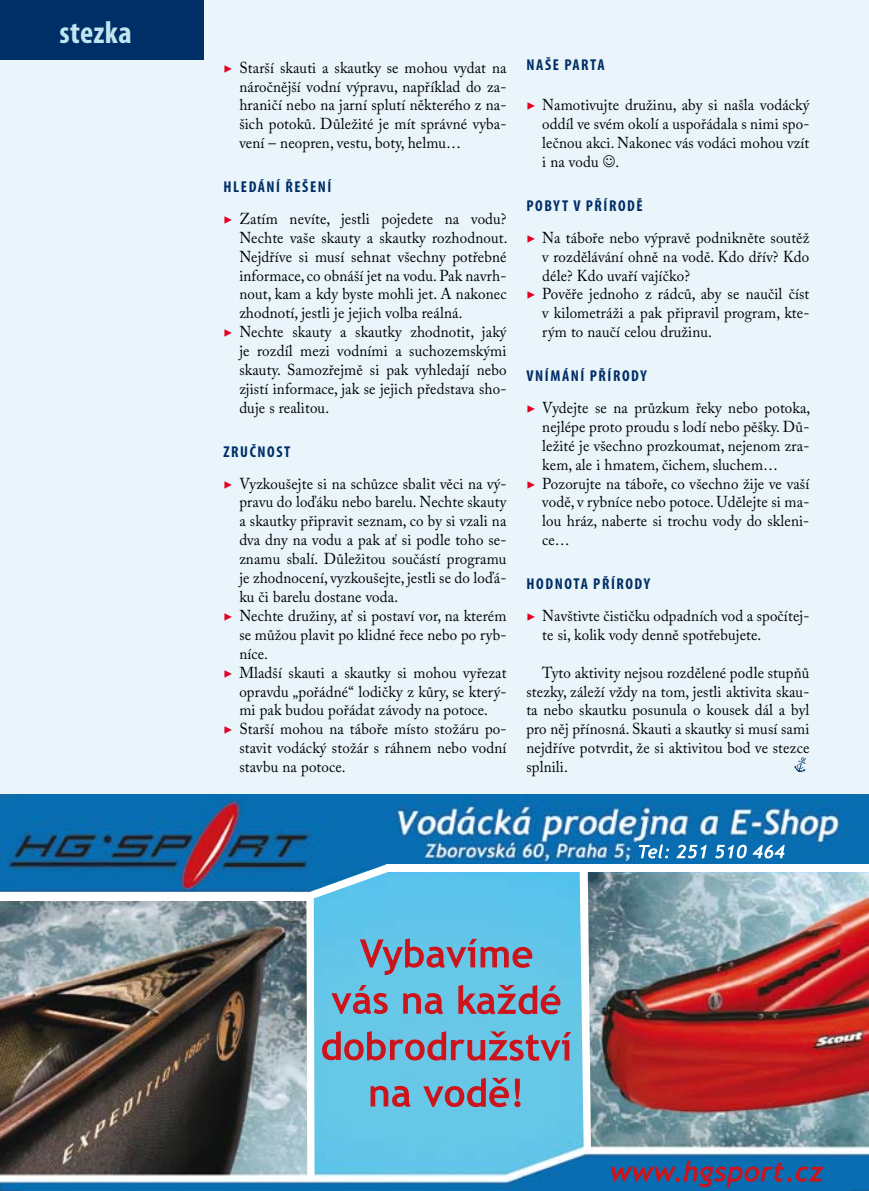
<style>
.page{position:relative;width:869px;height:1191px;background:#fff}
.page>*{position:absolute;margin:0;border:0;box-sizing:border-box;transform-origin:0 0}
.t1{font:700 condensed 31.5px "Myriad Pro";color:#c1e5f1}
.t2{font:15.75px/18.9px "Adobe Caslon Pro";letter-spacing:.01em;color:#000;text-align:justify;scale:.95 1}
.t3{font:700 condensed 15.75px "Myriad Pro";letter-spacing:.1em;color:#002e67}
.s1{font-family:"Minion Pro";color:#e20025}
</style>
<div class="page">
<div style="left:0;top:0;width:868px;height:1191px;background:#e9f5fa"></div>
<div style="left:0;top:0;width:203px;height:60px;background:#002e67"></div>
<svg style="left:794px;top:757px;width:11px;height:15px"></svg>
<img style="left:0;top:794px;width:868px;height:397px">
<img style="left:308px;top:864px;width:80px;height:35px">
<div style="left:386px;top:864px;width:482px;height:7px;background:#fff"></div>
<div style="left:0;top:892px;width:306px;height:8px;background:#fff"></div>
<img style="left:306px;top:892px;width:8px;height:286px">
<img style="left:579px;top:868px;width:11px;height:281px">
<h1 class="t1" style="left:60px;top:13px;width:74px">STEZKA</h1>
<p class="t2" style="left:239px;top:58px;width:282px;text-indent:-16px"><span class="s1">▶</span> Starší skauti a skautky se mohou vydat na náročnější vodní výpravu, například do za&shy;hraničí nebo na jarní splutí některého z na&shy;šich potoků. Důležité je mít správné vyba&shy;vení – neopren, vestu, boty, helmu…</p>
<p class="t3" style="left:223px;top:177px;width:109px">HLEDÁNÍ ŘEŠENÍ</p>
<p class="t2" style="left:223px;top:209px;width:299px"><span class="s1">▶</span> Zatím nevíte, jestli pojedete na vodu?</p>
<p class="t2" style="left:239px;top:228px;width:284px">Nechte vaše skauty a skautky rozhodnout.</p>
<p class="t2" style="left:239px;top:247px;width:282px">Nejdříve si musí sehnat všechny potřebné</p>
<p class="t2" style="left:239px;top:266px;width:282px">informace, co obnáší jet na vodu. Pak navrh-</p>
<p class="t2" style="left:239px;top:284px;width:282px">nout, kam a kdy byste mohli jet. A nakonec</p>
<p class="t2" style="left:239px;top:303px;width:236px">zhodnotí, jestli je jejich volba reálná.</p>
<p class="t2" style="left:223px;top:322px;width:299px"><span class="s1">▶</span> Nechte skauty a skautky zhodnotit, jaký</p>
<p class="t2" style="left:239px;top:341px;width:282px">je rozdíl mezi vodními a suchozemskými</p>
<p class="t2" style="left:239px;top:360px;width:282px">skauty. Samozřejmě si pak vyhledají nebo</p>
<p class="t2" style="left:239px;top:379px;width:282px">zjistí informace, jak se jejich představa sho-</p>
<p class="t2" style="left:239px;top:398px;width:96px">duje s realitou.</p>
<p class="t3" style="left:223px;top:441px;width:61px">ZRUČNOST</p>
<p class="t2" style="left:223px;top:473px;width:299px"><span class="s1">▶</span> Vyzkoušejte si na schůzce sbalit věci na vý-</p>
<p class="t2" style="left:239px;top:492px;width:282px">pravu do loďáku nebo barelu. Nechte skauty</p>
<p class="t2" style="left:239px;top:511px;width:282px">a skautky připravit seznam, co by si vzali na</p>
<p class="t2" style="left:239px;top:530px;width:282px">dva dny na vodu a pak ať si podle toho se-</p>
<p class="t2" style="left:239px;top:549px;width:282px">znamu sbalí. Důležitou součástí programu</p>
<p class="t2" style="left:239px;top:568px;width:282px">je zhodnocení, vyzkoušejte, jestli se do loďá-</p>
<p class="t2" style="left:239px;top:587px;width:168px">ku či barelu dostane voda.</p>
<p class="t2" style="left:223px;top:606px;width:299px"><span class="s1">▶</span> Nechte družiny, ať si postaví vor, na kterém</p>
<p class="t2" style="left:239px;top:625px;width:282px">se můžou plavit po klidné řece nebo po ryb-</p>
<p class="t2" style="left:239px;top:644px;width:32px">níce.</p>
<p class="t2" style="left:223px;top:662px;width:299px"><span class="s1">▶</span> Mladší skauti a skautky si mohou vyřezat</p>
<p class="t2" style="left:239px;top:681px;width:282px">opravdu „pořádné“ lodičky z kůry, se který-</p>
<p class="t2" style="left:239px;top:700px;width:263px">mi pak budou pořádat závody na potoce.</p>
<p class="t2" style="left:223px;top:719px;width:299px"><span class="s1">▶</span> Starší mohou na táboře místo stožáru po-</p>
<p class="t2" style="left:239px;top:738px;width:282px">stavit vodácký stožár s ráhnem nebo vodní</p>
<p class="t2" style="left:239px;top:757px;width:113px">stavbu na potoce.</p>
<p class="t3" style="left:526px;top:55px;width:80px">NAŠE PARTA</p>
<p class="t2" style="left:542px;top:95px;width:282px;text-indent:-16px"><span class="s1">▶</span> Namotivujte družinu, aby si našla vodácký oddíl ve svém okolí a uspořádala s nimi spo&shy;lečnou akci. Nakonec vás vodáci mohou vzít i na vodu .</p>
<p class="t3" style="left:526px;top:196px;width:55px">POBYT VPŘ</p>
<p class="t3" style="left:603px;top:196px;width:41px">ÍRODĚ</p>
<p class="t2" style="left:526px;top:228px;width:299px"><span class="s1">▶</span> Na táboře nebo výpravě podnikněte soutěž</p>
<p class="t2" style="left:542px;top:247px;width:282px">v rozdělávání ohně na vodě. Kdo dřív? Kdo</p>
<p class="t2" style="left:542px;top:266px;width:157px">déle? Kdo uvaří vajíčko?</p>
<p class="t2" style="left:526px;top:284px;width:299px"><span class="s1">▶</span> Pověře jednoho z rádců, aby se naučil číst</p>
<p class="t2" style="left:542px;top:303px;width:282px">v kilometráži a pak připravil program, kte-</p>
<p class="t2" style="left:542px;top:322px;width:180px">rým to naučí celou družinu.</p>
<p class="t3" style="left:526px;top:366px;width:122px">VNÍMÁNÍ PŘÍRODY</p>
<p class="t2" style="left:526px;top:398px;width:300px"><span class="s1">▶</span> Vydejte se na průzkum řeky nebo potoka,</p>
<p class="t2" style="left:542px;top:417px;width:282px">nejlépe proto proudu s lodí nebo pěšky. Dů-</p>
<p class="t2" style="left:542px;top:436px;width:282px">ležité je všechno prozkoumat, nejenom zra-</p>
<p class="t2" style="left:542px;top:455px;width:250px">kem, ale i hmatem, čichem, sluchem…</p>
<p class="t2" style="left:526px;top:473px;width:299px"><span class="s1">▶</span> Pozorujte na táboře, co všechno žije ve vaší</p>
<p class="t2" style="left:542px;top:492px;width:282px">vodě, v rybníce nebo potoce. Udělejte si ma-</p>
<p class="t2" style="left:542px;top:511px;width:282px">lou hráz, naberte si trochu vody do skleni-</p>
<p class="t2" style="left:542px;top:530px;width:31px">ce…</p>
<p class="t3" style="left:526px;top:574px;width:125px">HODNOTA PŘÍRODY</p>
<p class="t2" style="left:542px;top:606px;width:282px;text-indent:-16px"><span class="s1">▶</span> Navštivte čističku odpadních vod a spočítej&shy;te si, kolik vody denně spotřebujete.</p>
<p class="t2" style="left:526px;top:662px;width:299px;text-indent:16px">Tyto aktivity nejsou rozdělené podle stupňů stezky, záleží vždy na tom, jestli aktivita skau&shy;ta nebo skautku posunula o kousek dál a byl pro něj přínosná. Skauti a skautky si musí sami nejdříve potvrdit, že si aktivitou bod ve stezce splnili.</p>
</div>
